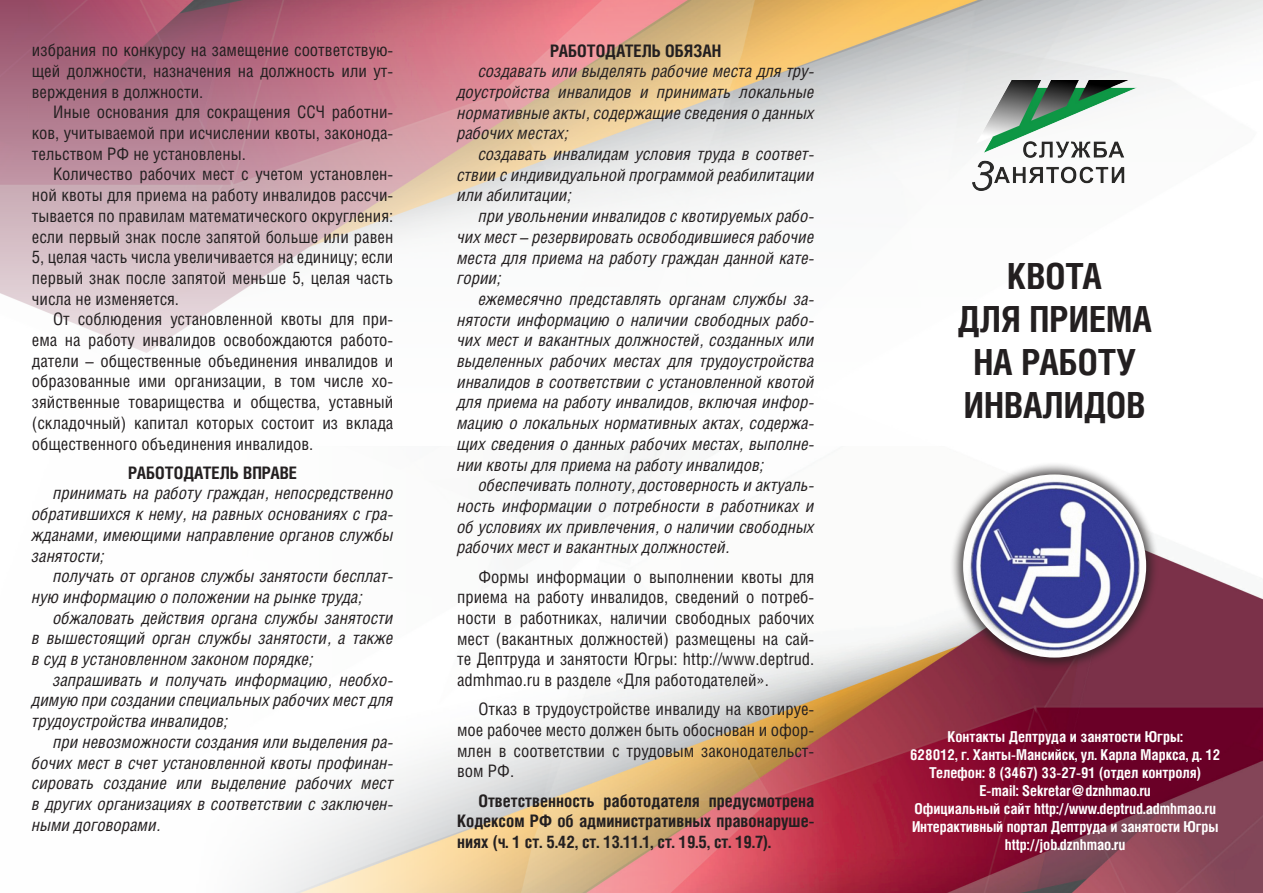
<style>
.page{position:relative;width:1263px;height:893px;background:#fff}
.page>*{position:absolute;margin:0;border:0;box-sizing:border-box;transform-origin:0 0}
.Helios_Bold{font:700 36px/43.2px "Helios Cond";color:#231f20;text-align:center}
.Helios_Italic{font:italic 17.25px/20.7px "Helios Cond C";color:#231f20;text-align:justify}
.Helios_Italic-2{font:17.25px/20.7px "Helios Cond C";color:#231f20;text-align:justify}
.Helios_Italic-3{font:700 17.25px/20.7px "Helios Cond C";color:#231f20;text-align:justify}
.Helios_Italic-4{font:700 15px "Helios Cond C";color:#fff}
</style>
<div class="page">
<img style="left:0;top:0;width:1263px;height:893px">
<img style="left:972px;top:81px;width:165px;height:110px">
<div style="left:950px;top:461px;width:210px;height:210px;background:#231f20;opacity:.75"></div>
<img style="left:963px;top:474px;width:183px;height:184px;border-radius:92px">
<p class="Helios_Italic-2" style="left:32px;top:39px;width:363px">избрания по конкурсу на замещение соответствую&shy;щей должности, назначения на должность или ут&shy;верждения в должности.</p>
<p class="Helios_Italic-2" style="left:32px;top:101px;width:363px;text-indent:21px">Иные основания для сокращения ССЧ работни&shy;ков, учитываемой при исчислении квоты, законода&shy;тельством РФ не установлены.</p>
<p class="Helios_Italic-2" style="left:32px;top:164px;width:363px;text-indent:21px">Количество рабочих мест с учетом установлен&shy;ной квоты для приема на работу инвалидов рассчи&shy;тывается по правилам математического округления: если первый знак после запятой больше или равен 5, целая часть числа увеличивается на единицу; если первый знак после запятой меньше 5, целая часть числа не изменяется.</p>
<p class="Helios_Italic-2" style="left:32px;top:308px;width:363px;text-indent:21px">От соблюдения установленной квоты для при&shy;ема на работу инвалидов освобождаются работо&shy;датели – общественные объединения инвалидов и образованные ими организации, в том числе хо&shy;зяйственные товарищества и общества, уставный (складочный) капитал которых состоит из вклада общественного объединения инвалидов.</p>
<p class="Helios_Italic-3" style="left:128px;top:462px;width:170px">РАБОТОДАТЕЛЬ ВПРАВЕ</p>
<p class="Helios_Italic" style="left:32px;top:483px;width:363px;text-indent:21px">принимать на работу граждан, непосредственно обратившихся к нему, на равных основаниях с гра&shy;жданами, имеющими направление органов службы занятости;</p>
<p class="Helios_Italic" style="left:32px;top:565px;width:363px;text-indent:21px">получать от органов службы занятости бесплат&shy;ную информацию о положении на рынке труда;</p>
<p class="Helios_Italic" style="left:32px;top:607px;width:363px;text-indent:21px">обжаловать действия органа службы занятости в вышестоящий орган службы занятости, а также в суд в установленном законом порядке;</p>
<p class="Helios_Italic" style="left:32px;top:669px;width:363px;text-indent:21px">запрашивать и получать информацию, необхо&shy;димую при создании специальных рабочих мест для трудоустройства инвалидов;</p>
<p class="Helios_Italic" style="left:32px;top:731px;width:363px;text-indent:21px">при невозможности создания или выделения ра&shy;бочих мест в счет установленной квоты профинан&shy;сировать создание или выделение рабочих мест в других организациях в соответствии с заключен&shy;ными договорами.</p>
<p class="Helios_Italic-3" style="left:550px;top:40px;width:173px">РАБОТОДАТЕЛЬ ОБЯЗАН</p>
<p class="Helios_Italic" style="left:457px;top:60px;width:359px;text-indent:21px">создавать или выделять рабочие места для тру&shy;доустройства инвалидов и принимать локальные нормативные акты, содержащие сведения о данных рабочих местах;</p>
<p class="Helios_Italic" style="left:457px;top:143px;width:359px;text-indent:21px">создавать инвалидам условия труда в соответ&shy;ствии с индивидуальной программой реабилитации или абилитации;</p>
<p class="Helios_Italic" style="left:457px;top:205px;width:359px;text-indent:21px">при увольнении инвалидов с квотируемых рабо&shy;чих мест – резервировать освободившиеся рабочие места для приема на работу граждан данной кате&shy;гории;</p>
<p class="Helios_Italic" style="left:457px;top:288px;width:359px;text-indent:21px">ежемесячно представлять органам службы за&shy;нятости информацию о наличии свободных рабо&shy;чих мест и вакантных должностей, созданных или выделенных рабочих местах для трудоустройства инвалидов в соответствии с установленной квотой для приема на работу инвалидов, включая инфор&shy;мацию о локальных нормативных актах, содержа&shy;щих сведения о данных рабочих местах, выполне&shy;нии квоты для приема на работу инвалидов;</p>
<p class="Helios_Italic" style="left:457px;top:474px;width:359px;text-indent:21px">обеспечивать полноту, достоверность и актуаль&shy;ность информации о потребности в работниках и об условиях их привлечения, о наличии свободных рабочих мест и вакантных должностей.</p>
<p class="Helios_Italic-2" style="left:457px;top:566px;width:359px;text-indent:21px">Формы информации о выполнении квоты для приема на работу инвалидов, сведений о потреб&shy;ности в работниках, наличии свободных рабочих мест (вакантных должностей) размещены на сай&shy;те Дептруда и занятости Югры: http://www.deptrud. admhmao.ru в разделе «Для работодателей».</p>
<p class="Helios_Italic-2" style="left:457px;top:698px;width:359px;text-indent:21px">Отказ в трудоустройстве инвалиду на квотируе&shy;мое рабочее место должен быть обоснован и офор&shy;млен в соответствии с трудовым законодательст&shy;вом РФ.</p>
<p class="Helios_Italic-3" style="left:457px;top:790px;width:359px;text-indent:21px">Ответственность работодателя предусмотрена Кодексом РФ об административных правонаруше&shy;ниях (ч. 1 ст. 5.42, ст. 13.11.1, ст. 19.5, ст. 19.7).</p>
<p class="Helios_Bold" style="left:957px;top:253px;width:196px">КВОТА<br>ДЛЯ ПРИЕМА<br>НА РАБОТУ<br>ИНВАЛИДОВ</p>
<p class="Helios_Italic-4" style="left:947px;top:728px;width:237px">Контакты Дептруда и занятости Югры:</p>
<p class="Helios_Italic-4" style="left:910px;top:746px;width:312px">628012, г. Ханты-Мансийск, ул. Карла Маркса, д. 12</p>
<p class="Helios_Italic-4" style="left:929px;top:764px;width:274px">Телефон: 8 (3467) 33-27-91 (отдел контроля)</p>
<p class="Helios_Italic-4" style="left:979px;top:782px;width:173px">E-mail: Sekretar@dznhmao.ru</p>
<p class="Helios_Italic-4" style="left:914px;top:800px;width:303px">Официальный сайт http://www.deptrud.admhmao.ru</p>
<p class="Helios_Italic-4" style="left:912px;top:818px;width:308px">Интерактивный портал Дептруда и занятости Югры</p>
<p class="Helios_Italic-4" style="left:1005px;top:836px;width:122px">http://job.dznhmao.ru</p>
</div>
